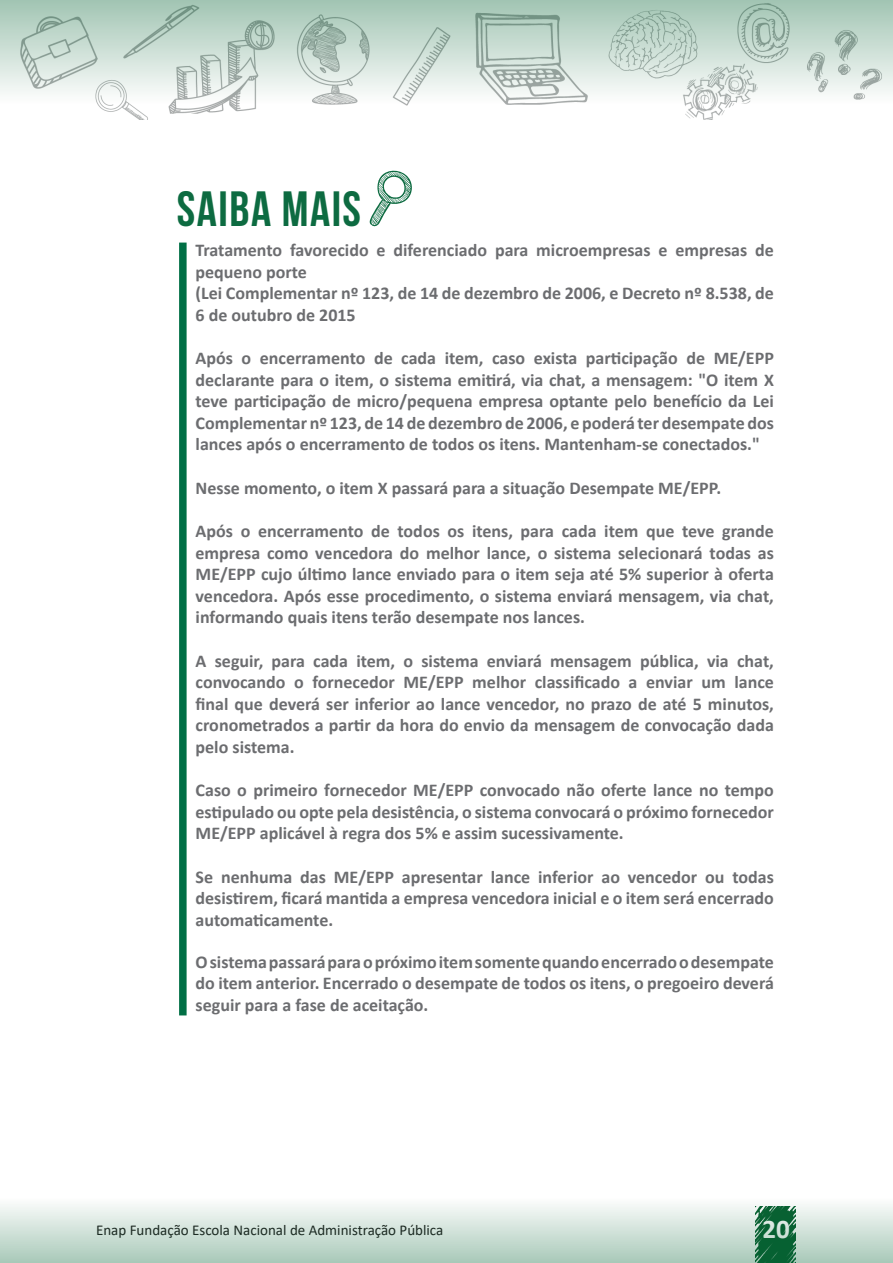
<style>
.page{position:relative;width:893px;height:1263px;background:#fff}
.page>*{position:absolute;margin:0;border:0;box-sizing:border-box;transform-origin:0 0}
.t1{font:49.5px "Bebas Neue";letter-spacing:.03em;color:#0d6b41}
.t2{font:700 27px "Calibri";color:#fff}
.t3{font:700 18px/21.6px "Calibri";color:#6c6d70;text-align:justify}
.t4{font:15px "Calibri";color:#231f20}
</style>
<div class="page">
<svg style="left:0;top:0;width:893px;height:120px"></svg>
<svg style="left:0;top:1205px;width:893px;height:58px;background:#c6dbd0"></svg>
<div style="left:179px;top:243px;width:8px;height:772px;background:#016f45"></div>
<svg style="left:369px;top:170px;width:43px;height:57px"></svg>
<h1 class="t1" style="left:177px;top:181px;width:186px">SAIBA MAIS</h1>
<p class="t3" style="left:196px;top:239px;width:580px;text-align:left">Tratamento favorecido e diferenciado para microempresas e empresas de pequeno porte<br>(Lei Complementar nº 123, de 14 de dezembro de 2006, e Decreto nº 8.538, de 6 de outubro de 2015</p>
<p class="t3" style="left:196px;top:347px;width:580px">Após o encerramento de cada item, caso exista participação de ME/EPP declarante para o item, o sistema emitirá, via chat, a mensagem: "O item X teve participação de micro/pequena empresa optante pelo benefício da Lei Complementar nº 123, de 14 de dezembro de 2006, e poderá ter desempate dos lances após o encerramento de todos os itens. Mantenham-se conectados."</p>
<p class="t3" style="left:196px;top:477px;width:527px">Nesse momento, o item X passará para a situação Desempate ME/EPP.</p>
<p class="t3" style="left:196px;top:520px;width:580px">Após o encerramento de todos os itens, para cada item que teve grande empresa como vencedora do melhor lance, o sistema selecionará todas as ME/EPP cujo último lance enviado para o item seja até 5% superior à oferta vencedora. Após esse procedimento, o sistema enviará mensagem, via chat, informando quais itens terão desempate nos lances.</p>
<p class="t3" style="left:196px;top:649px;width:580px">A seguir, para cada item, o sistema enviará mensagem pública, via chat, convocando o fornecedor ME/EPP melhor classificado a enviar um lance final que deverá ser inferior ao lance vencedor, no prazo de até 5 minutos, cronometrados a partir da hora do envio da mensagem de convocação dada pelo sistema.</p>
<p class="t3" style="left:196px;top:779px;width:580px">Caso o primeiro fornecedor ME/EPP convocado não oferte lance no tempo estipulado ou opte pela desistência, o sistema convocará o próximo fornecedor ME/EPP aplicável à regra dos 5% e assim sucessivamente.</p>
<p class="t3" style="left:196px;top:865px;width:580px">Se nenhuma das ME/EPP apresentar lance inferior ao vencedor ou todas desistirem, ficará mantida a empresa vencedora inicial e o item será encerrado automaticamente.</p>
<p class="t3" style="left:196px;top:951px;width:580px">O sistema passará para o próximo item somente quando encerrado o desempate do item anterior. Encerrado o desempate de todos os itens, o pregoeiro deverá seguir para a fase de aceitação.</p>
<p class="t4" style="left:96px;top:1220px;width:349px">Enap Fundação Escola Nacional de Administração Pública</p>
<h2 class="t2" style="left:763px;top:1210px;width:29px">20</h2>
</div>
